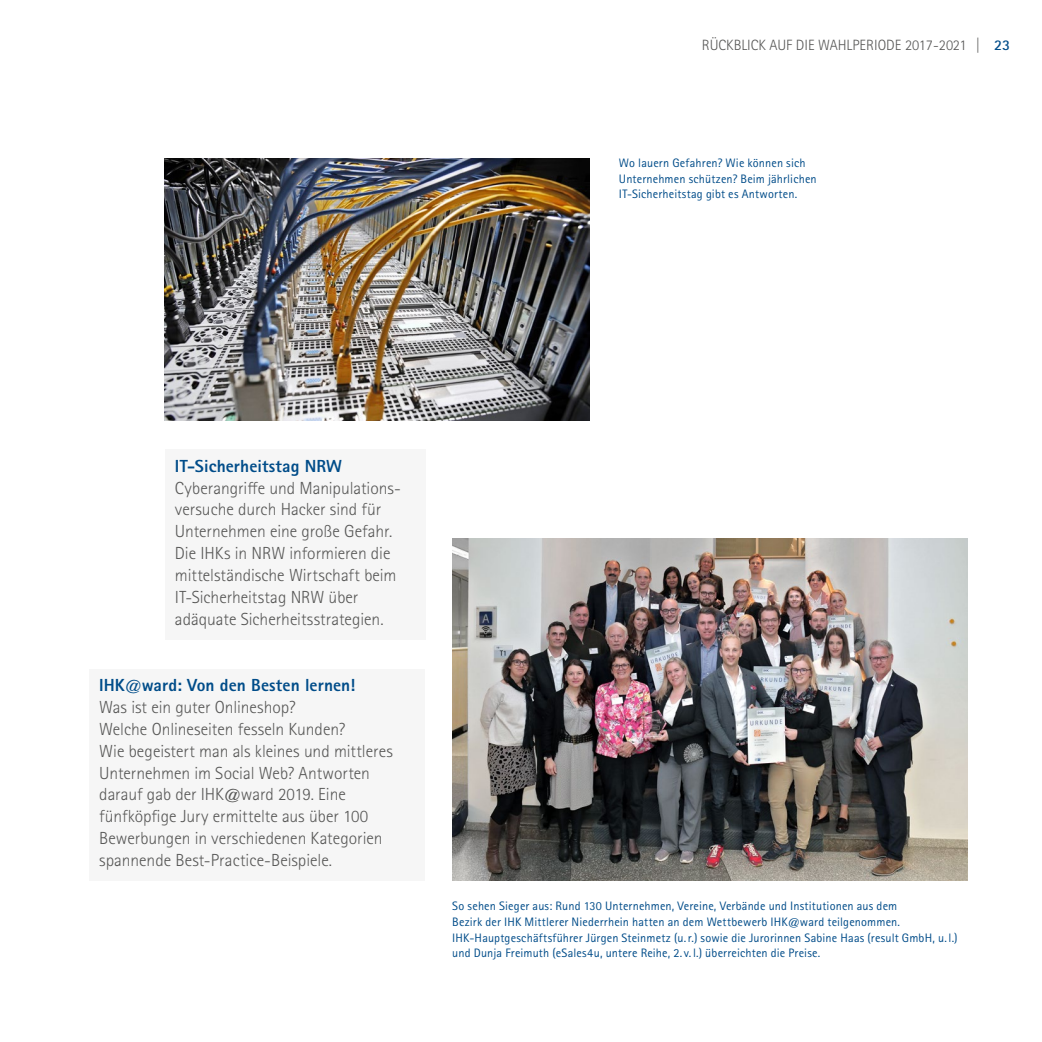
<style>
.page{position:relative;width:1042px;height:1042px;background:#fff}
.page>*{position:absolute;margin:0;border:0;box-sizing:border-box;transform-origin:0 0}
.t1{font:300 17.5px/21.9px "Rotis Sans Serif Pro";color:#575756}
.t2{font:800 17.5px "Rotis Sans Serif Pro";letter-spacing:.005em;color:#004c89}
.t3{font:300 14.88px "Rotis Sans Serif Pro";color:#575756}
.t4{font:12.25px/15.8px "Rotis Sans Serif Pro";letter-spacing:.01em;color:#004c89}
.s1{font-weight:700;color:#004c89}
</style>
<div class="page">
<div style="left:89px;top:669px;width:336px;height:211px;background:#f6f6f6"></div>
<div style="left:165px;top:450px;width:260px;height:190px;background:#f6f6f6"></div>
<img style="left:165px;top:158px;width:424px;height:263px">
<img style="left:452px;top:539px;width:515px;height:341px">
<p class="t3" style="left:702px;top:36px;width:310px">RÜCKBLICK AUF DIE WAHLPERIODE 2017-2021 | <span class="s1">23</span></p>
<p class="t4" style="left:619px;top:155px;width:199px">Wo lauern Gefahren? Wie können sich<br>Unternehmen schützen? Beim jährlichen<br>IT-Sicherheitstag gibt es Antworten.</p>
<p class="t2" style="left:175px;top:454px;width:169px">IT-Sicherheitstag NRW</p>
<p class="t1" style="left:175px;top:477px;width:227px">Cyberangriffe und Manipulations&shy;versuche durch Hacker sind für<br>Unternehmen eine große Gefahr.<br>Die IHKs in NRW informieren die mittelständische Wirtschaft beim<br>IT-Sicherheitstag NRW über adäquate Sicherheitsstrategien.</p>
<p class="t2" style="left:99px;top:674px;width:258px">IHK@ward: Von den Besten lernen!</p>
<p class="t1" style="left:99px;top:696px;width:295px">Was ist ein guter Onlineshop?<br>Welche Onlineseiten fesseln Kunden?<br>Wie begeistert man als kleines und mittleres Unternehmen im Social Web? Antworten darauf gab der IHK@ward 2019. Eine fünfköpfige Jury ermittelte aus über 100<br>Bewerbungen in verschiedenen Kategorien spannende Best-Practice-Beispiele.</p>
<p class="t4" style="left:452px;top:898px;width:507px">So sehen Sieger aus: Rund 130 Unternehmen, Vereine, Verbände und Institutionen aus dem<br>Bezirk der IHK Mittlerer Niederrhein hatten an dem Wettbewerb IHK@ward teilgenommen.<br>IHK-Hauptgeschäftsführer Jürgen Steinmetz (u.r.) sowie die Jurorinnen Sabine Haas (result GmbH, u. l.) und Dunja Freimuth (eSales4u, untere Reihe, 2. v. l.) überreichten die Preise.</p>
</div>
